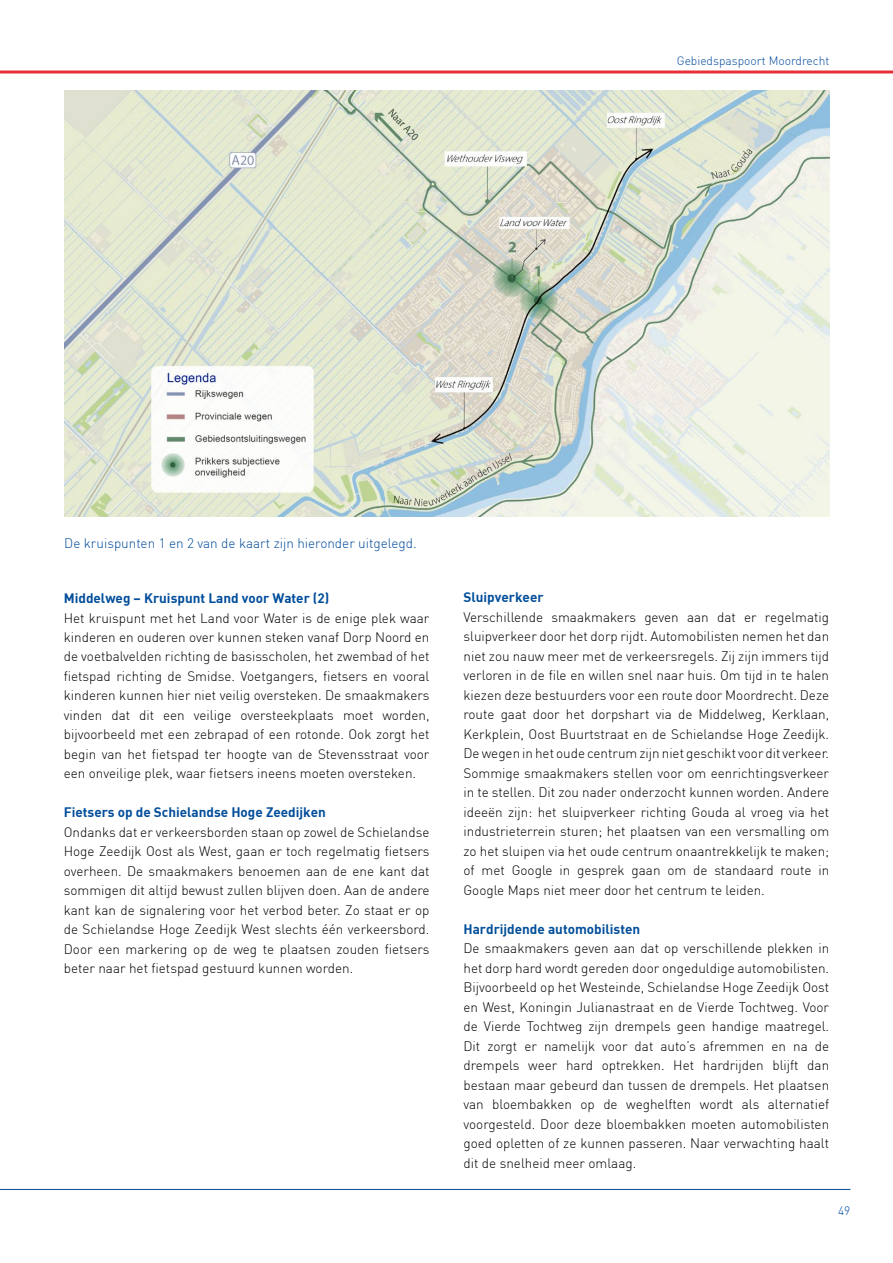
<style>
.page{position:relative;width:893px;height:1263px;background:#fff}
.page>*{position:absolute;margin:0;border:0;box-sizing:border-box;transform-origin:0 0}
.t1{font:300 13.5px/19.5px "DIN";color:#000;text-align:justify}
.t2{font:13.5px "DIN Bold";color:#004d9b}
.t3{font:300 13.5px "DIN";color:#004b9c}
.t4{font:13.5px "DIN Bold";color:#014e9a}
.t5{font:300 12px "DIN";color:#004b9c}
</style>
<div class="page">
<hr style="left:0;top:1189px;width:850px;height:1px;background:#004b9c">
<svg style="left:0;top:70px;width:893px;height:447px"></svg>
<img style="left:64px;top:90px;width:765px;height:426px">
<p class="t5" style="left:677px;top:53px;width:154px">Gebiedspaspoort Moordrecht</p>
<p class="t3" style="left:64px;top:535px;width:354px">De kruispunten 1 en 2 van de kaart zijn hieronder uitgelegd.</p>
<p class="t2" style="left:64px;top:589px;width:267px">Middelweg – Kruispunt Land voor Water (2)</p>
<p class="t1" style="left:64px;top:608px;width:367px">Het kruispunt met het Land voor Water is de enige plek waar kinderen en ouderen over kunnen steken vanaf Dorp Noord en de voetbalvelden richting de basisscholen, het zwembad of het fietspad richting de Smidse. Voetgangers, fietsers en vooral kinderen kunnen hier niet veilig oversteken. De smaakmakers vinden dat dit een veilige oversteekplaats moet worden, bijvoorbeeld met een zebrapad of een rotonde. Ook zorgt het begin van het fietspad ter hoogte van de Stevensstraat voor een onveilige plek, waar fietsers ineens moeten oversteken.</p>
<p class="t2" style="left:64px;top:804px;width:264px">Fietsers op de Schielandse Hoge Zeedijken</p>
<p class="t1" style="left:64px;top:822px;width:367px">Ondanks dat er verkeersborden staan op zowel de Schielandse Hoge Zeedijk Oost als West, gaan er toch regelmatig fietsers overheen. De smaakmakers benoemen aan de ene kant dat sommigen dit altijd bewust zullen blijven doen. Aan de andere kant kan de signalering voor het verbod beter. Zo staat er op de Schielandse Hoge Zeedijk West slechts één verkeersbord.<br>Door een markering op de weg te plaatsen zouden fietsers beter naar het fietspad gestuurd kunnen worden.</p>
<p class="t2" style="left:463px;top:589px;width:82px">Sluipverkeer</p>
<p class="t1" style="left:463px;top:607px;width:367px">Verschillende smaakmakers geven aan dat er regelmatig sluipverkeer door het dorp rijdt. Automobilisten nemen het dan niet zou nauw meer met de verkeersregels. Zij zijn immers tijd verloren in de file en willen snel naar huis. Om tijd in te halen kiezen deze bestuurders voor een route door Moordrecht. Deze route gaat door het dorpshart via de Middelweg, Kerklaan, Kerkplein, Oost Buurtstraat en de Schielandse Hoge Zeedijk.<br>De wegen in het oude centrum zijn niet geschikt voor dit verkeer.<br>Sommige smaakmakers stellen voor om eenrichtingsverkeer in te stellen. Dit zou nader onderzocht kunnen worden. Andere ideeën zijn: het sluipverkeer richting Gouda al vroeg via het industrieterrein sturen; het plaatsen van een versmalling om zo het sluipen via het oude centrum onaantrekkelijk te maken; of met Google in gesprek gaan om de standaard route in Google Maps niet meer door het centrum te leiden.</p>
<p class="t4" style="left:463px;top:920px;width:178px">Hardrijdende automobilisten</p>
<p class="t1" style="left:463px;top:938px;width:367px">De smaakmakers geven aan dat op verschillende plekken in het dorp hard wordt gereden door ongeduldige automobilisten.<br>Bijvoorbeeld op het Westeinde, Schielandse Hoge Zeedijk Oost en West, Koningin Julianastraat en de Vierde Tochtweg. Voor de Vierde Tochtweg zijn drempels geen handige maatregel.<br>Dit zorgt er namelijk voor dat auto’s afremmen en na de drempels weer hard optrekken. Het hardrijden blijft dan bestaan maar gebeurd dan tussen de drempels. Het plaatsen van bloembakken op de weghelften wordt als alternatief voorgesteld. Door deze bloembakken moeten automobilisten goed opletten of ze kunnen passeren. Naar verwachting haalt dit de snelheid meer omlaag.</p>
<p class="t5" style="left:838px;top:1203px;width:14px">49</p>
</div>
